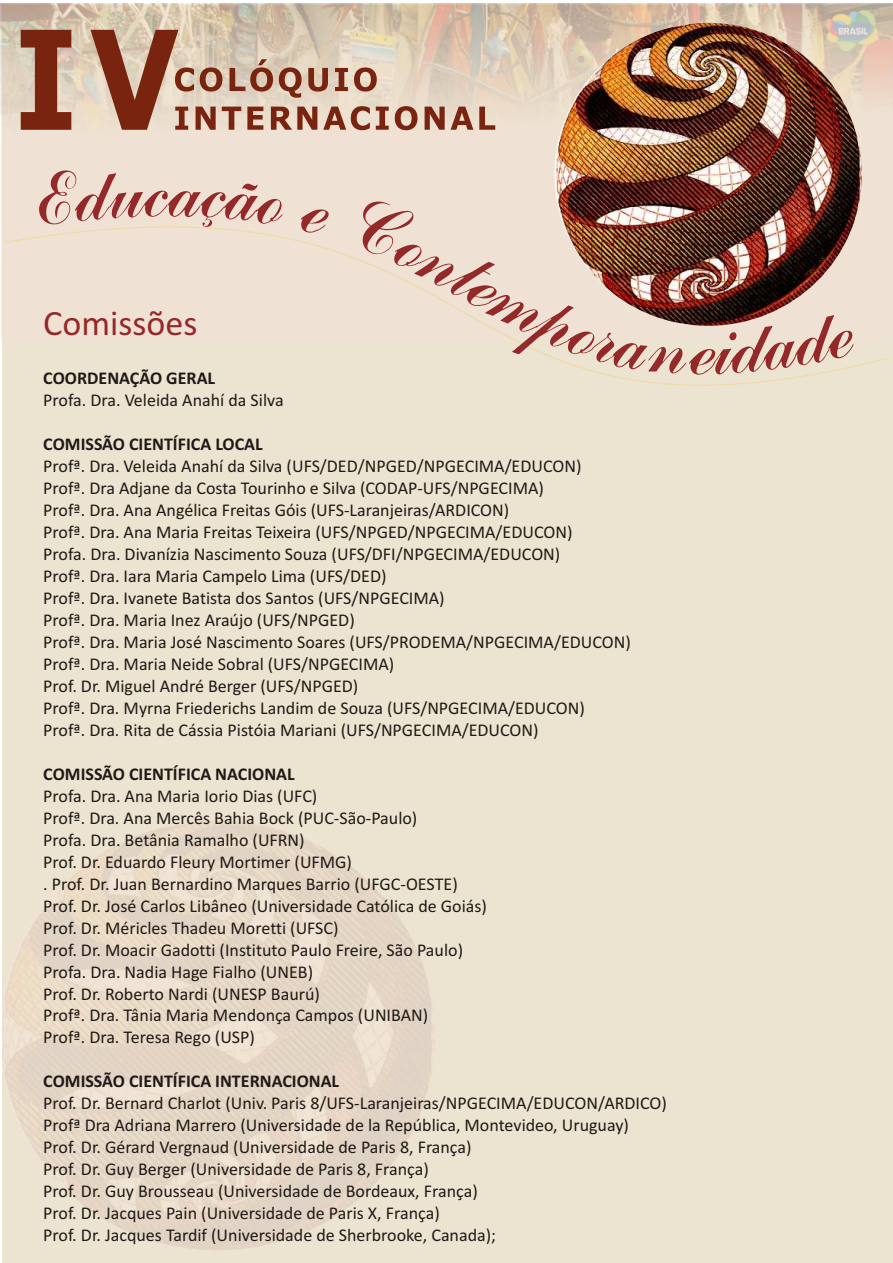
<style>
.page{position:relative;width:893px;height:1263px;background:#fff}
.page>*{position:absolute;margin:0;border:0;box-sizing:border-box;transform-origin:0 0}
.t1{font:36px "Calibri";color:#942929}
.t2{font:18px/21.9px "Calibri";color:#1f1a17}
.t3{font:700 18px "Calibri";color:#1f1a17}
</style>
<div class="page">
<div style="left:2px;top:5px;width:891px;height:1258px;background:#ede3d1"></div>
<img style="left:0;top:3px;width:893px;height:335px">
<img style="left:5px;top:226px;width:885px;height:160px">
<img style="left:554px;top:23px;width:308px;height:303px;border-radius:50%">
<svg style="left:21px;top:30px;width:474px;height:100px"></svg>
<svg style="left:39px;top:170px;width:383px;height:96px"></svg>
<img style="left:414px;top:256px;width:420px;height:119px">
<svg style="left:828px;top:331px;width:25px;height:28px"></svg>
<h1 class="t1" style="left:43px;top:308px;width:156px">Comissões</h1>
<p class="t3" style="left:43px;top:371px;width:173px">COORDENAÇÃO GERAL</p>
<p class="t2" style="left:43px;top:391px;width:242px">Profa. Dra. Veleida Anahí da Silva</p>
<p class="t3" style="left:43px;top:437px;width:221px">COMISSÃO CIENTÍFICA LOCAL</p>
<p class="t2" style="left:43px;top:457px;width:589px">Profª. Dra. Veleida Anahí da Silva (UFS/DED/NPGED/NPGECIMA/EDUCON)<br>Profª. Dra Adjane da Costa Tourinho e Silva (CODAP-UFS/NPGECIMA)<br>Profª. Dra. Ana Angélica Freitas Góis (UFS-Laranjeiras/ARDICON)<br>Profª. Dra. Ana Maria Freitas Teixeira (UFS/NPGED/NPGECIMA/EDUCON)<br>Profa. Dra. Divanízia Nascimento Souza (UFS/DFI/NPGECIMA/EDUCON)<br>Profª. Dra. Iara Maria Campelo Lima (UFS/DED)<br>Profª. Dra. Ivanete Batista dos Santos (UFS/NPGECIMA)<br>Profª. Dra. Maria Inez Araújo (UFS/NPGED)<br>Profª. Dra. Maria José Nascimento Soares (UFS/PRODEMA/NPGECIMA/EDUCON)<br>Profª. Dra. Maria Neide Sobral (UFS/NPGECIMA)<br>Prof. Dr. Miguel André Berger (UFS/NPGED)<br>Profª. Dra. Myrna Friederichs Landim de Souza (UFS/NPGECIMA/EDUCON)<br>Profª. Dra. Rita de Cássia Pistóia Mariani (UFS/NPGECIMA/EDUCON)</p>
<p class="t3" style="left:43px;top:766px;width:253px">COMISSÃO CIENTÍFICA NACIONAL</p>
<p class="t2" style="left:43px;top:786px;width:445px">Profa. Dra. Ana Maria Iorio Dias (UFC)<br>Profª. Dra. Ana Mercês Bahia Bock (PUC-São-Paulo)<br>Profa. Dra. Betânia Ramalho (UFRN)<br>Prof. Dr. Eduardo Fleury Mortimer (UFMG)<br>. Prof. Dr. Juan Bernardino Marques Barrio (UFGC-OESTE)<br>Prof. Dr. José Carlos Libâneo (Universidade Católica de Goiás)<br>Prof. Dr. Méricles Thadeu Moretti (UFSC)<br>Prof. Dr. Moacir Gadotti (Instituto Paulo Freire, São Paulo)<br>Profa. Dra. Nadia Hage Fialho (UNEB)<br>Prof. Dr. Roberto Nardi (UNESP Baurú)<br>Profª. Dra. Tânia Maria Mendonça Campos (UNIBAN)<br>Profª. Dra. Teresa Rego (USP)</p>
<p class="t3" style="left:43px;top:1074px;width:297px">COMISSÃO CIENTÍFICA INTERNACIONAL</p>
<p class="t2" style="left:43px;top:1094px;width:625px">Prof. Dr. Bernard Charlot (Univ. Paris 8/UFS-Laranjeiras/NPGECIMA/EDUCON/ARDICO)<br>Profª Dra Adriana Marrero (Universidade de la República, Montevideo, Uruguay)<br>Prof. Dr. Gérard Vergnaud (Universidade de Paris 8, França)<br>Prof. Dr. Guy Berger (Universidade de Paris 8, França)<br>Prof. Dr. Guy Brousseau (Universidade de Bordeaux, França)<br>Prof. Dr. Jacques Pain (Universidade de Paris X, França)<br>Prof. Dr. Jacques Tardif (Universidade de Sherbrooke, Canada);</p>
</div>
